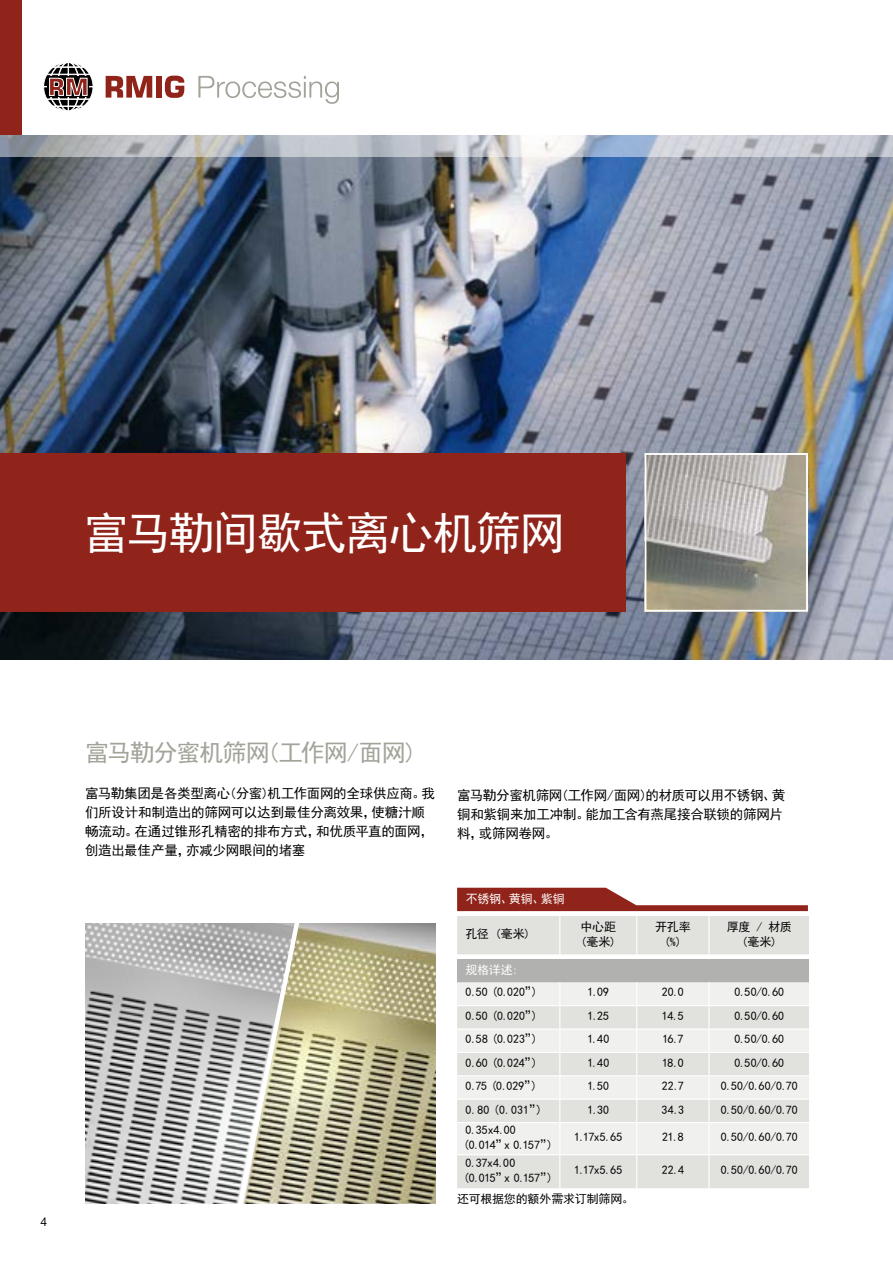
<style>
.page{position:relative;width:893px;height:1263px;background:#fff}
.page>*{position:absolute;margin:0;border:0;box-sizing:border-box;transform-origin:0 0}
.t1{font:45px "Sim Hei";letter-spacing:-.03em;color:#fff}
.t2{font:24px "Sim Hei";letter-spacing:-.045em;color:#a2a399}
.Text{font:13.5px/18.8px "Sim Hei";letter-spacing:-.02em;color:#000}
.Tab_Content{font:12px "Sim Hei";letter-spacing:-.005em;color:#000}
.Tab_Head{font:12px/14.4px "Sim Hei";letter-spacing:-.015em;color:#000;text-align:center}
.Tab_Content-2{font:12px "Sim Hei";letter-spacing:-.01em;color:#fff}
.Tab_Material{font:12px "Sim Hei";color:#fff}
.t3{font:12px "Helvetica Neue LT Std";color:#000}
</style>
<div class="page">
<div style="left:0;top:0;width:21px;height:136px;background:#90241a"></div>
<svg style="left:106px;top:76px;width:46px;height:22px"></svg>
<div style="left:156px;top:76px;width:6px;height:22px;background:#90241a"></div>
<svg style="left:165px;top:76px;width:19px;height:22px"></svg>
<svg style="left:43px;top:63px;width:50px;height:48px"></svg>
<svg style="left:198px;top:76px;width:141px;height:28px"></svg>
<img style="left:85px;top:923px;width:145px;height:280px">
<svg style="left:457px;top:916px;width:352px;height:272px;fill:#e1e1de"></svg>
<div style="left:457px;top:959px;width:352px;height:23px;background:#b1b1b0"></div>
<svg style="left:457px;top:982px;width:352px;height:172px;fill:#f0f0ef"></svg>
<hr style="left:457px;top:1122px;width:103px;height:1px;background:#fff">
<hr style="left:560px;top:1122px;width:77px;height:1px;background:#fff">
<hr style="left:637px;top:1122px;width:72px;height:1px;background:#fff">
<hr style="left:709px;top:1122px;width:100px;height:1px;background:#fff">
<hr style="left:559px;top:916px;width:1px;height:38px;background:#fff">
<hr style="left:636px;top:916px;width:1px;height:38px;background:#fff">
<hr style="left:708px;top:916px;width:2px;height:38px;background:#fff">
<hr style="left:708px;top:982px;width:2px;height:23px;background:#fff">
<hr style="left:708px;top:1006px;width:2px;height:22px;background:#fff">
<hr style="left:708px;top:1029px;width:2px;height:23px;background:#fff">
<hr style="left:708px;top:1053px;width:2px;height:22px;background:#fff">
<hr style="left:708px;top:1076px;width:2px;height:23px;background:#fff">
<svg style="left:559px;top:982px;width:1px;height:140px"></svg>
<svg style="left:636px;top:982px;width:1px;height:140px"></svg>
<hr style="left:708px;top:1100px;width:2px;height:22px;background:#fff">
<hr style="left:559px;top:1123px;width:1px;height:31px;background:#fff">
<hr style="left:636px;top:1123px;width:1px;height:31px;background:#fff">
<hr style="left:708px;top:1123px;width:2px;height:31px;background:#fff">
<hr style="left:559px;top:1155px;width:1px;height:33px;background:#fff">
<hr style="left:636px;top:1155px;width:1px;height:33px;background:#fff">
<hr style="left:708px;top:1155px;width:2px;height:33px;background:#fff">
<hr style="left:637px;top:1052px;width:72px;height:1px;background:#fff">
<hr style="left:709px;top:1052px;width:100px;height:1px;background:#fff">
<hr style="left:637px;top:1075px;width:72px;height:1px;background:#fff">
<hr style="left:709px;top:1075px;width:100px;height:1px;background:#fff">
<hr style="left:637px;top:1099px;width:72px;height:1px;background:#fff">
<hr style="left:709px;top:1099px;width:100px;height:1px;background:#fff">
<hr style="left:457px;top:1154px;width:103px;height:1px;background:#fff">
<hr style="left:560px;top:1154px;width:77px;height:1px;background:#fff">
<hr style="left:637px;top:1154px;width:72px;height:1px;background:#fff">
<hr style="left:709px;top:1154px;width:100px;height:1px;background:#fff">
<hr style="left:457px;top:1005px;width:103px;height:1px;background:#fff">
<hr style="left:560px;top:1005px;width:77px;height:1px;background:#fff">
<hr style="left:637px;top:1005px;width:72px;height:1px;background:#fff">
<hr style="left:709px;top:1005px;width:100px;height:1px;background:#fff">
<hr style="left:457px;top:1052px;width:103px;height:1px;background:#fff">
<hr style="left:560px;top:1052px;width:77px;height:1px;background:#fff">
<hr style="left:457px;top:1075px;width:103px;height:1px;background:#fff">
<hr style="left:560px;top:1075px;width:77px;height:1px;background:#fff">
<hr style="left:457px;top:1099px;width:103px;height:1px;background:#fff">
<hr style="left:560px;top:1099px;width:77px;height:1px;background:#fff">
<hr style="left:457px;top:1028px;width:103px;height:1px;background:#fff">
<hr style="left:560px;top:1028px;width:77px;height:1px;background:#fff">
<hr style="left:637px;top:1028px;width:72px;height:1px;background:#fff">
<hr style="left:709px;top:1028px;width:100px;height:1px;background:#fff">
<svg style="left:457px;top:888px;width:351px;height:23px"></svg>
<img style="left:0;top:157px;width:893px;height:502px">
<svg style="left:0;top:136px;width:893px;height:21px"></svg>
<div style="left:0;top:453px;width:625px;height:159px;background:#90241a"></div>
<img style="left:648px;top:456px;width:157px;height:153px">
<div style="left:645px;top:453px;width:163px;height:159px;border:2px solid #fff"></div>
<img style="left:303px;top:923px;width:133px;height:280px">
<svg style="left:230px;top:923px;width:73px;height:281px"></svg>
<p class="t1" style="left:84px;top:510px;width:482px">富马勒间歇式离心机筛网</p>
<p class="t3" style="left:40px;top:1214px;width:8px">4</p>
<p class="t2" style="left:85px;top:740px;width:334px">富马勒分蜜机筛网(工作网/面网)</p>
<p class="Text" style="left:85px;top:784px;width:352px">富马勒集团是各类型离心(分蜜)机工作面网的全球供应商。我们所设计和制造出的筛网可以达到最佳分离效果，使糖汁顺畅流动。在通过锥形孔精密的排布方式，和优质平直的面网，创造出最佳产量，亦减少网眼间的堵塞</p>
<p class="Text" style="left:457px;top:786px;width:330px">富马勒分蜜机筛网(工作网/面网)的材质可以用不锈钢、黄铜和紫铜来加工冲制。能加工含有燕尾接合联锁的筛网片料，或筛网卷网。</p>
<p class="Tab_Content-2" style="left:466px;top:893px;width:100px">不锈钢、黄铜、紫铜</p>
<p class="Tab_Head" style="left:466px;top:927px;width:66px">孔径 (毫米)</p>
<p class="Tab_Head" style="left:580px;top:920px;width:37px;text-align:left">中心距(毫米)</p>
<p class="Tab_Head" style="left:655px;top:920px;width:37px">开孔率(%)</p>
<p class="Tab_Head" style="left:727px;top:920px;width:67px">厚度 / 材质(毫米)</p>
<p class="Tab_Material" style="left:466px;top:964px;width:54px">规格详述:</p>
<p class="Tab_Content" style="left:466px;top:986px;width:74px">0.50 (0.020”)</p>
<p class="Tab_Content" style="left:587px;top:986px;width:23px">1.09</p>
<p class="Tab_Content" style="left:662px;top:986px;width:23px">20.0</p>
<p class="Tab_Content" style="left:734px;top:986px;width:51px">0.50/0.60</p>
<p class="Tab_Content" style="left:466px;top:1010px;width:74px">0.50 (0.020”)</p>
<p class="Tab_Content" style="left:587px;top:1010px;width:23px">1.25</p>
<p class="Tab_Content" style="left:662px;top:1010px;width:23px">14.5</p>
<p class="Tab_Content" style="left:734px;top:1010px;width:51px">0.50/0.60</p>
<p class="Tab_Content" style="left:466px;top:1033px;width:74px">0.58 (0.023”)</p>
<p class="Tab_Content" style="left:587px;top:1033px;width:23px">1.40</p>
<p class="Tab_Content" style="left:662px;top:1033px;width:23px">16.7</p>
<p class="Tab_Content" style="left:734px;top:1033px;width:51px">0.50/0.60</p>
<p class="Tab_Content" style="left:466px;top:1056px;width:74px">0.60 (0.024”)</p>
<p class="Tab_Content" style="left:587px;top:1056px;width:23px">1.40</p>
<p class="Tab_Content" style="left:662px;top:1056px;width:23px">18.0</p>
<p class="Tab_Content" style="left:734px;top:1056px;width:51px">0.50/0.60</p>
<p class="Tab_Content" style="left:466px;top:1080px;width:73px">0.75 (0.029”)</p>
<p class="Tab_Content" style="left:587px;top:1080px;width:23px">1.50</p>
<p class="Tab_Content" style="left:662px;top:1080px;width:24px">22.7</p>
<p class="Tab_Content" style="left:721px;top:1080px;width:78px">0.50/0.60/0.70</p>
<p class="Tab_Content" style="left:466px;top:1103px;width:78px">0.80 (0.031”)</p>
<p class="Tab_Content" style="left:587px;top:1103px;width:23px">1.30</p>
<p class="Tab_Content" style="left:662px;top:1103px;width:24px">34.3</p>
<p class="Tab_Content" style="left:721px;top:1103px;width:78px">0.50/0.60/0.70</p>
<p class="Tab_Content" style="left:466px;top:1124px;width:52px">0.35x4.00</p>
<p class="Tab_Content" style="left:463px;top:1138px;width:92px">(0.014”x 0.157”)</p>
<p class="Tab_Content" style="left:574px;top:1131px;width:50px">1.17x5.65</p>
<p class="Tab_Content" style="left:662px;top:1131px;width:23px">21.8</p>
<p class="Tab_Content" style="left:721px;top:1131px;width:78px">0.50/0.60/0.70</p>
<p class="Tab_Content" style="left:466px;top:1157px;width:51px">0.37x4.00</p>
<p class="Tab_Content" style="left:463px;top:1171px;width:92px">(0.015”x 0.157”)</p>
<p class="Tab_Content" style="left:574px;top:1164px;width:50px">1.17x5.65</p>
<p class="Tab_Content" style="left:662px;top:1164px;width:24px">22.4</p>
<p class="Tab_Content" style="left:721px;top:1164px;width:78px">0.50/0.60/0.70</p>
<p class="Tab_Content" style="left:457px;top:1193px;width:178px">还可根据您的额外需求订制筛网。</p>
</div>
